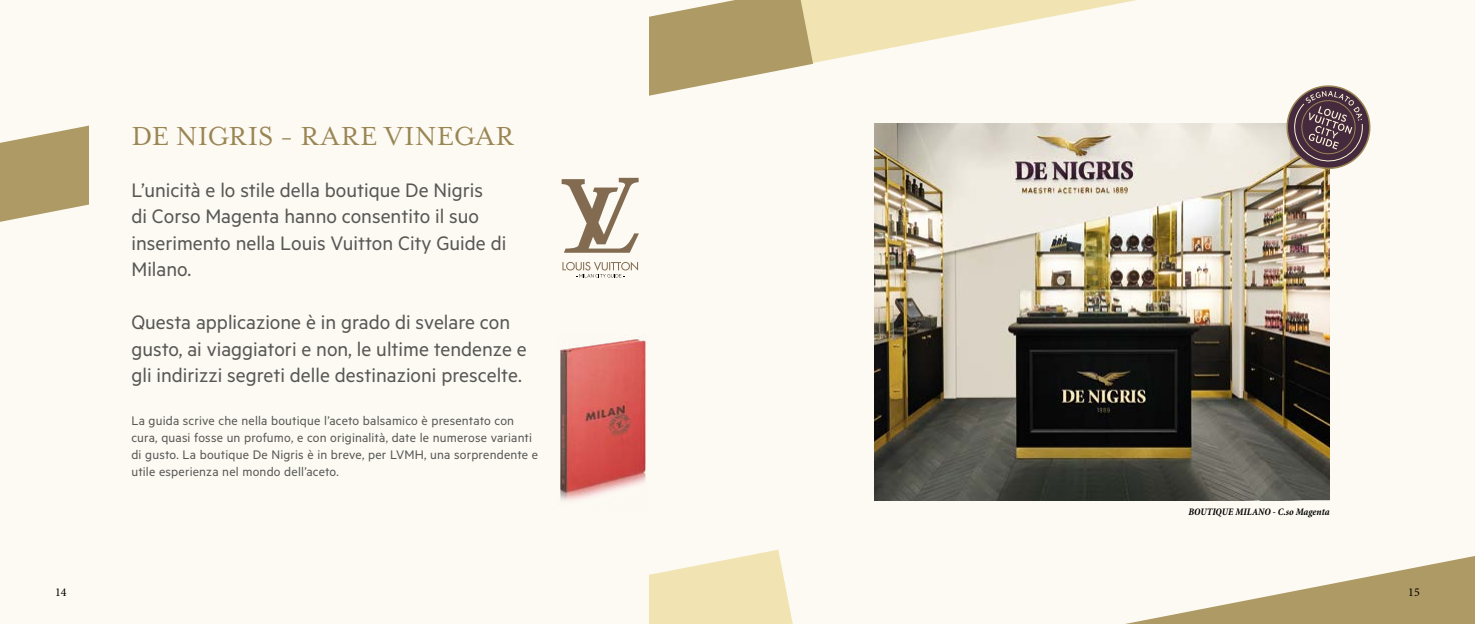
<style>
.page{position:relative;width:1475px;height:624px;background:#fff}
.page>*{position:absolute;margin:0;border:0;box-sizing:border-box;transform-origin:0 0}
.t1{font:30px "Mrs Eaves OT";letter-spacing:.01em;color:#9a8555}
.t2{font:22px/26.4px "Metric";color:#575756}
.t3{font:14px/17px "Metric";letter-spacing:.01em;color:#575756}
.t4{font:12px "Minion Pro";color:#000}
.t5{font:italic 700 condensed 10px "Minion Pro";color:#000}
</style>
<div class="page">
<div style="left:0;top:0;width:1474px;height:624px;background:#fcfaf2"></div>
<svg style="left:1125px;top:556px;width:349px;height:68px"></svg>
<svg style="left:649px;top:549px;width:144px;height:75px;fill:#f1e4b2"></svg>
<svg style="left:813px;top:0;width:323px;height:63px"></svg>
<svg style="left:0;top:0;width:813px;height:222px"></svg>
<div style="left:89px;top:0;width:559px;height:624px;background:#fcfaf2"></div>
<img style="left:560px;top:339px;width:86px;height:162px">
<svg style="left:561px;top:178px;width:78px;height:99px"></svg>
<img style="left:874px;top:123px;width:455px;height:377px">
<svg style="left:1281px;top:85px;width:90px;height:88px"></svg>
<h1 class="t1" style="left:131px;top:118px;width:384px">DE NIGRIS - RARE VINEGAR</h1>
<p class="t2" style="left:131px;top:176px;width:376px">L’unicità e lo stile della boutique De Nigris<br>di Corso Magenta hanno consentito il suo inserimento nella Louis Vuitton City Guide di Milano.</p>
<p class="t2" style="left:131px;top:308px;width:397px">Questa applicazione è in grado di svelare con gusto, ai viaggiatori e non, le ultime tendenze e gli indirizzi segreti delle destinazioni prescelte.</p>
<p class="t3" style="left:131px;top:412px;width:408px">La guida scrive che nella boutique l’aceto balsamico è presentato con cura, quasi fosse un profumo, e con originalità, date le numerose varianti di gusto. La boutique De Nigris è in breve, per LVMH, una sorprendente e utile esperienza nel mondo dell’aceto.</p>
<p class="t5" style="left:1188px;top:505px;width:142px">BOUTIQUE MILANO - C.so Magenta</p>
<p class="t4" style="left:55px;top:584px;width:13px">14</p>
<p class="t4" style="left:1407px;top:584px;width:13px">15</p>
</div>
